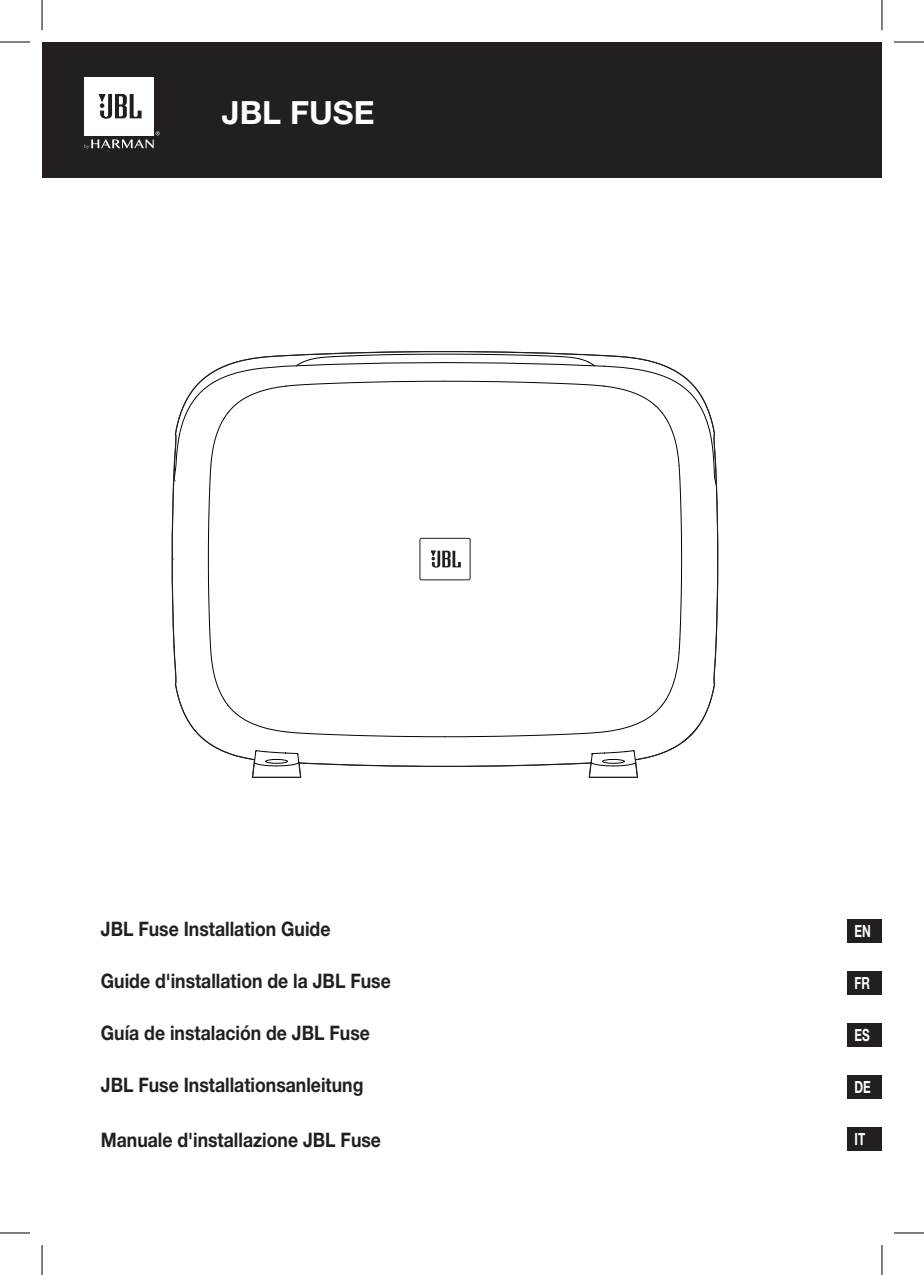
<style>
.page{position:relative;width:924px;height:1275px;background:#fff}
.page>*{position:absolute;margin:0;border:0;box-sizing:border-box;transform-origin:0 0}
.t1{font:700 32px "Helvetica Neue LT Std";color:#fff}
.t2{font:700 20px "Helvetica Neue LT Pro";color:#231f20;scale:.88 1}
.t3{font:700 20px "Helvetica Neue LT Std";color:#231f20;scale:.88 1}
.t4{font:700 16.8px "Helvetica Neue LT Pro";color:#fff;scale:.7 1}
.t5{font:700 16.8px "Helvetica Neue LT Std";color:#fff;scale:.7 1}
</style>
<div class="page">
<div style="left:42px;top:42px;width:839px;height:135px;background:#231f20"></div>
<div style="left:84px;top:77px;width:70px;height:58px;background:#fff"></div>
<svg style="left:98px;top:94px;width:43px;height:25px"></svg>
<svg style="left:84px;top:131px;width:75px;height:18px"></svg>
<svg style="left:171px;top:351px;width:547px;height:427px"></svg>
<div style="left:846px;top:918px;width:35px;height:24px;background:#231f20"></div>
<div style="left:846px;top:1075px;width:35px;height:23px;background:#231f20"></div>
<div style="left:846px;top:1023px;width:35px;height:23px;background:#231f20"></div>
<div style="left:846px;top:971px;width:35px;height:23px;background:#231f20"></div>
<div style="left:846px;top:1127px;width:35px;height:23px;background:#231f20"></div>
<hr style="left:0;top:42px;width:30px;height:1px;background:#000">
<hr style="left:893px;top:42px;width:30px;height:1px;background:#000">
<hr style="left:0;top:1232px;width:30px;height:1px;background:#000">
<hr style="left:893px;top:1232px;width:30px;height:1px;background:#000">
<hr style="left:42px;top:0;width:1px;height:30px;background:#000">
<hr style="left:42px;top:1245px;width:1px;height:30px;background:#000">
<hr style="left:881px;top:0;width:1px;height:30px;background:#000">
<hr style="left:881px;top:1245px;width:1px;height:30px;background:#000">
<h1 class="t1" style="left:222px;top:93px;width:154px">JBL FUSE</h1>
<p class="t3" style="left:101px;top:916px;width:262px">JBL Fuse Installation Guide</p>
<p class="t5" style="left:854px;top:920px;width:25px">EN</p>
<p class="t2" style="left:101px;top:968px;width:331px">Guide d'installation de la JBL Fuse</p>
<p class="t4" style="left:854px;top:972px;width:24px">FR</p>
<p class="t2" style="left:101px;top:1020px;width:307px">Guía de instalación de JBL Fuse</p>
<p class="t4" style="left:854px;top:1024px;width:23px">ES</p>
<p class="t2" style="left:101px;top:1072px;width:300px">JBL Fuse Installationsanleitung</p>
<p class="t4" style="left:854px;top:1076px;width:25px">DE</p>
<p class="t2" style="left:101px;top:1127px;width:320px">Manuale d'installazione JBL Fuse</p>
<p class="t4" style="left:854px;top:1128px;width:17px">IT</p>
</div>
